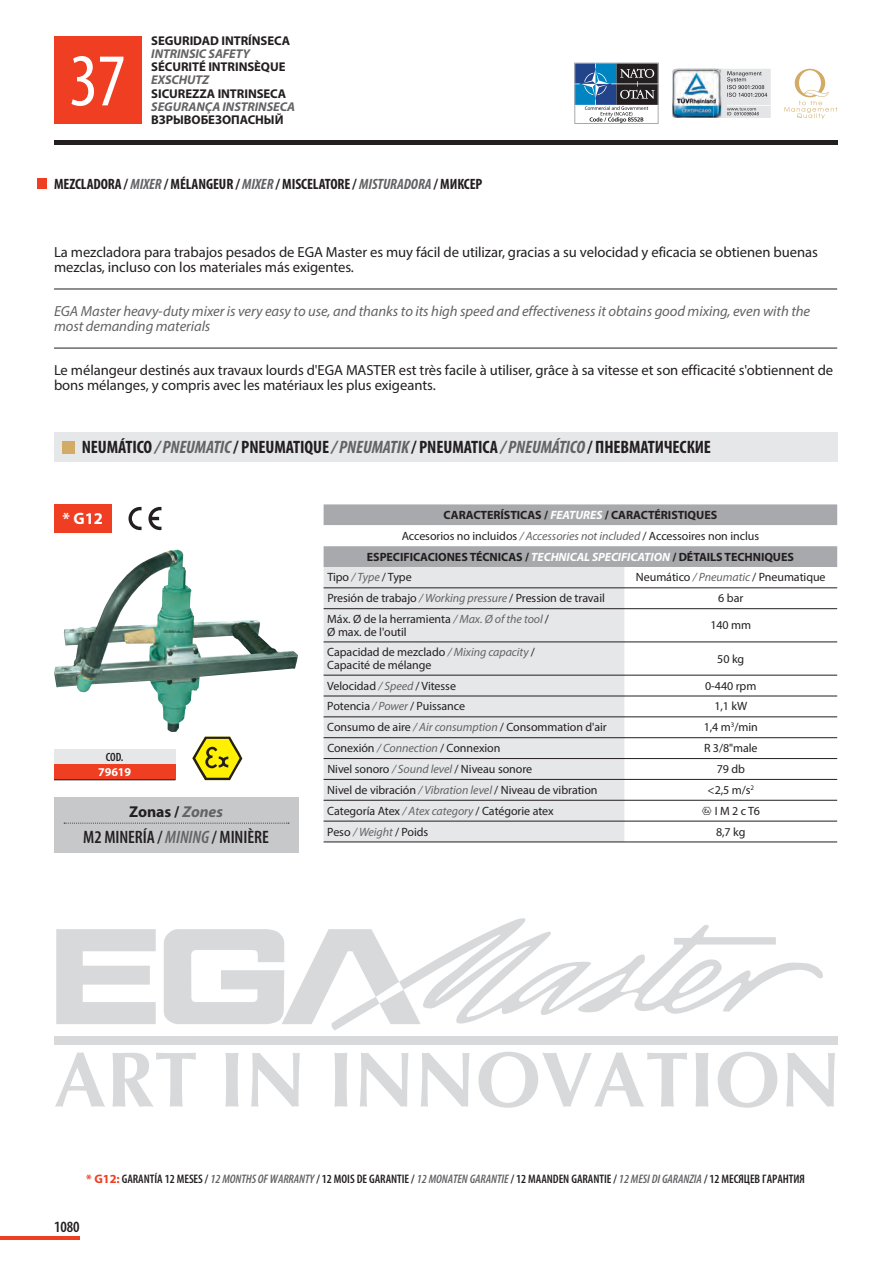
<style>
.page{position:relative;width:894px;height:1265px;background:#fff}
.page>*{position:absolute;margin:0;border:0;box-sizing:border-box;transform-origin:0 0}
.t1{font:condensed 75px "Myriad Pro";color:#fff}
.t2{font:700 condensed 18px "Myriad Pro";letter-spacing:-.005em;color:#231f20}
.t3{font:600 condensed 18px "Myriad Pro";letter-spacing:-.005em;color:#231f20}
.t4{font:700 16.5px "Myriad Pro";color:#fff}
.t5{font:700 15.75px "Myriad Pro";letter-spacing:-.005em;color:#231f20}
.t6{font:600 condensed 15.75px "Myriad Pro";color:#231f20}
.t7{font:700 condensed 15px "Myriad Pro";letter-spacing:-.005em;color:#231f20}
.t8{font:14.7px/15px "Myriad Pro";letter-spacing:-.005em;color:#231f20}
.t9{font:italic 14.7px/15px "Myriad Pro";letter-spacing:-.005em;color:#636366}
.t10{font:700 12.75px "Myriad Pro";letter-spacing:-.005em;color:#231f20}
.t11{font:italic 700 12.75px "Myriad Pro";letter-spacing:-.005em;color:#636366}
.t12{font:600 condensed 12.3px "Myriad Pro";letter-spacing:-.005em;color:#231f20}
.t13{font:12px/12.3px "Myriad Pro";letter-spacing:-.005em;color:#231f20}
.t14{font:700 12px "Myriad Pro";letter-spacing:-.005em;color:#231f20}
.t15{font:700 12px "Myriad Pro";letter-spacing:-.005em;color:#fff}
.t16{font:600 condensed 12px "Myriad Pro";color:#231f20}
.s1{font-style:italic;color:#636366}
.s2{font-style:italic;color:#fff}
.s3{font-family:"Egamaster Iconografia"}
.s4{font-weight:700;font-stretch:normal;color:#ef3e22}
</style>
<div class="page">
<svg style="left:720px;top:69px;width:50px;height:49px;background:#d0d1d3"></svg>
<img style="left:672px;top:69px;width:41px;height:49px">
<img style="left:713px;top:69px;width:7px;height:49px">
<svg style="left:784px;top:69px;width:52px;height:50px"></svg>
<svg style="left:576px;top:65px;width:80px;height:57px"></svg>
<div style="left:574px;top:63px;width:84px;height:61px;border:1px solid #a8a9ad"></div>
<img style="left:54px;top:549px;width:244px;height:183px">
<div style="left:54px;top:36px;width:87px;height:88px;background:#ef3e22"></div>
<div style="left:54px;top:749px;width:121px;height:15px;background:#e6e7e9"></div>
<div style="left:54px;top:764px;width:121px;height:16px;background:#ef3e22"></div>
<hr style="left:54px;top:779px;width:121px;height:1px;background:#231f20">
<div style="left:323px;top:504px;width:513px;height:21px;background:#a8a9ad"></div>
<svg style="left:323px;top:546px;width:513px;height:275px"></svg>
<div style="left:323px;top:567px;width:301px;height:274px;background:#e6e7e9"></div>
<hr style="left:323px;top:587px;width:513px;height:1px;background:#231f20">
<hr style="left:323px;top:608px;width:513px;height:1px;background:#231f20">
<hr style="left:323px;top:641px;width:513px;height:1px;background:#231f20">
<hr style="left:323px;top:675px;width:513px;height:1px;background:#231f20">
<hr style="left:323px;top:696px;width:513px;height:1px;background:#231f20">
<hr style="left:323px;top:716px;width:513px;height:1px;background:#231f20">
<hr style="left:323px;top:737px;width:513px;height:1px;background:#231f20">
<hr style="left:323px;top:758px;width:513px;height:1px;background:#231f20">
<hr style="left:323px;top:779px;width:513px;height:1px;background:#231f20">
<hr style="left:323px;top:800px;width:513px;height:1px;background:#231f20">
<hr style="left:323px;top:821px;width:513px;height:1px;background:#231f20">
<hr style="left:323px;top:841px;width:513px;height:1px;background:#231f20">
<svg style="left:148px;top:507px;width:13px;height:23px"></svg>
<svg style="left:128px;top:507px;width:13px;height:23px"></svg>
<div style="left:54px;top:504px;width:57px;height:28px;background:#ef3e22"></div>
<svg style="left:192px;top:736px;width:50px;height:44px"></svg>
<div style="left:54px;top:797px;width:244px;height:55px;background:#c7c8ca"></div>
<svg style="left:64px;top:822px;width:225px;height:1px"></svg>
<div style="left:37px;top:179px;width:9px;height:10px;background:#ef3e22"></div>
<div style="left:54px;top:433px;width:782px;height:29px;background:#e6e7e9"></div>
<div style="left:62px;top:441px;width:13px;height:12px;background:#d2ab66"></div>
<hr style="left:54px;top:289px;width:782px;height:1px;background:#231f20">
<hr style="left:54px;top:348px;width:782px;height:1px;background:#231f20">
<hr style="left:54px;top:141px;width:782px;height:4px;background:#231f20">
<hr style="left:0;top:1236px;width:79px;height:4px;background:#ef3e22">
<svg style="left:56px;top:918px;width:767px;height:112px"></svg>
<div style="left:54px;top:1036px;width:782px;height:9px;background:#d8d9db"></div>
<svg style="left:55px;top:1051px;width:779px;height:56px"></svg>
<h1 class="t1" style="left:69px;top:54px;width:58px">37</h1>
<p class="t10" style="left:151px;top:36px;width:140px">SEGURIDAD INTRÍNSECA</p>
<p class="t11" style="left:151px;top:49px;width:100px">INTRINSIC SAFETY</p>
<p class="t10" style="left:151px;top:62px;width:136px">SÉCURITÉ INTRINSÈQUE</p>
<p class="t11" style="left:151px;top:75px;width:59px">EXSCHUTZ</p>
<p class="t10" style="left:151px;top:88px;width:136px">SICUREZZA INTRINSECA</p>
<p class="t11" style="left:151px;top:101px;width:145px">SEGURANÇA INSTRINSECA</p>
<p class="t10" style="left:151px;top:115px;width:134px">ВЗРЫВОБЕЗОПАСНЫЙ</p>
<p class="t7" style="left:54px;top:179px;width:430px">MEZCLADORA / <span class="s1">MIXER</span> / MÉLANGEUR / <span class="s1">MIXER</span> / MISCELATORE / <span class="s1">MISTURADORA</span> / МИКСЕР</p>
<p class="t8" style="left:54px;top:245px;width:765px">La mezcladora para trabajos pesados de EGA Master es muy fácil de utilizar, gracias a su velocidad y eficacia se obtienen buenas mezclas, incluso con los materiales más exigentes.</p>
<p class="t9" style="left:54px;top:304px;width:757px">EGA Master heavy-duty mixer is very easy to use, and thanks to its high speed and effectiveness it obtains good mixing, even with the most demanding materials</p>
<p class="t8" style="left:54px;top:364px;width:780px">Le mélangeur destinés aux travaux lourds d'EGA MASTER est très facile à utiliser, grâce à sa vitesse et son efficacité s'obtiennent de bons mélanges, y compris avec les matériaux les plus exigeants.</p>
<h2 class="t2" style="left:82px;top:441px;width:630px">NEUMÁTICO <span class="s1">/ PNEUMATIC</span> / PNEUMATIQUE <span class="s1">/ PNEUMATIK</span> / PNEUMATICA <span class="s1">/ PNEUMÁTICO</span> / ПНЕВМАТИЧЕСКИЕ</h2>
<h3 class="t4" style="left:62px;top:512px;width:42px">* G12</h3>
<p class="t16" style="left:106px;top:752px;width:19px">COD.</p>
<p class="t15" style="left:98px;top:767px;width:35px">79619</p>
<h3 class="t5" style="left:129px;top:806px;width:95px">Zonas / <span class="s1">Zones</span></h3>
<h2 class="t3" style="left:83px;top:830px;width:187px">M2 MINERÍA / <span class="s1">MINING</span> / MINIÈRE</h2>
<p class="t14" style="left:443px;top:510px;width:275px">CARACTERÍSTICAS / <span class="s2">FEATURES</span> / CARACTÉRISTIQUES</p>
<p class="t13" style="left:401px;top:530px;width:359px">Accesorios no incluidos <span class="s1">/ Accessories not included</span> / Accessoires non inclus</p>
<p class="t14" style="left:367px;top:552px;width:428px">ESPECIFICACIONES TÉCNICAS / <span class="s2">TECHNICAL SPECIFICATION</span> / DÉTAILS TECHNIQUES</p>
<p class="t13" style="left:327px;top:572px;width:86px">Tipo <span class="s1">/ Type</span> / Type</p>
<p class="t13" style="left:635px;top:572px;width:191px">Neumático <span class="s1">/ Pneumatic</span> / Pneumatique</p>
<p class="t13" style="left:327px;top:593px;width:279px">Presión de trabajo <span class="s1">/ Working pressure</span> / Pression de travail</p>
<p class="t13" style="left:718px;top:593px;width:26px">6 bar</p>
<p class="t13" style="left:327px;top:614px;width:223px">Máx. Ø de la herramienta <span class="s1">/ Max. Ø of the tool</span> /<br>Ø max. de l'outil</p>
<p class="t13" style="left:710px;top:620px;width:42px">140 mm</p>
<p class="t13" style="left:327px;top:647px;width:209px">Capacidad de mezclado <span class="s1">/ Mixing capacity</span> /<br>Capacité de mélange</p>
<p class="t13" style="left:717px;top:653px;width:28px">50 kg</p>
<p class="t13" style="left:327px;top:680px;width:130px">Velocidad <span class="s1">/ Speed</span> / Vitesse</p>
<p class="t13" style="left:704px;top:680px;width:53px">0-440 rpm</p>
<p class="t13" style="left:327px;top:701px;width:139px">Potencia <span class="s1">/ Power</span> / Puissance</p>
<p class="t13" style="left:714px;top:701px;width:34px">1,1 kW</p>
<p class="t13" style="left:327px;top:722px;width:281px">Consumo de aire <span class="s1">/ Air consumption</span> / Consommation d'air</p>
<p class="t13" style="left:703px;top:722px;width:56px">1,4 m<sup>3</sup>/min</p>
<p class="t13" style="left:327px;top:743px;width:174px">Conexión <span class="s1">/ Connection</span> / Connexion</p>
<p class="t13" style="left:703px;top:743px;width:55px">R 3/8"male</p>
<p class="t13" style="left:327px;top:764px;width:206px">Nivel sonoro <span class="s1">/ Sound level</span> / Niveau sonore</p>
<p class="t13" style="left:716px;top:764px;width:30px">79 db</p>
<p class="t13" style="left:327px;top:784px;width:271px">Nivel de vibración <span class="s1">/ Vibration level</span> / Niveau de vibration</p>
<p class="t13" style="left:707px;top:784px;width:48px">&lt;2,5 m/s<sup>2</sup></p>
<p class="t13" style="left:327px;top:805px;width:228px">Categoría Atex <span class="s1">/ Atex category</span> / Catégorie atex</p>
<p class="t13" style="left:701px;top:805px;width:60px"><span class="s3">Β</span> I M 2 c T6</p>
<p class="t13" style="left:327px;top:826px;width:102px">Peso <span class="s1">/ Weight</span> / Poids</p>
<p class="t13" style="left:715px;top:826px;width:31px">8,7 kg</p>
<p class="t12" style="left:86px;top:1174px;width:720px"><span class="s4">* G12:</span> GARANTÍA 12 MESES / <span class="s1">12 MONTHS OF WARRANTY</span> / 12 MOIS DE GARANTIE / <span class="s1">12 MONATEN GARANTIE</span> / 12 MAANDEN GARANTIE / <span class="s1">12 MESI DI GARANZIA</span> / 12 МЕСЯЦЕВ ГАРАНТИЯ</p>
<h3 class="t6" style="left:54px;top:1221px;width:27px">1080</h3>
</div>
